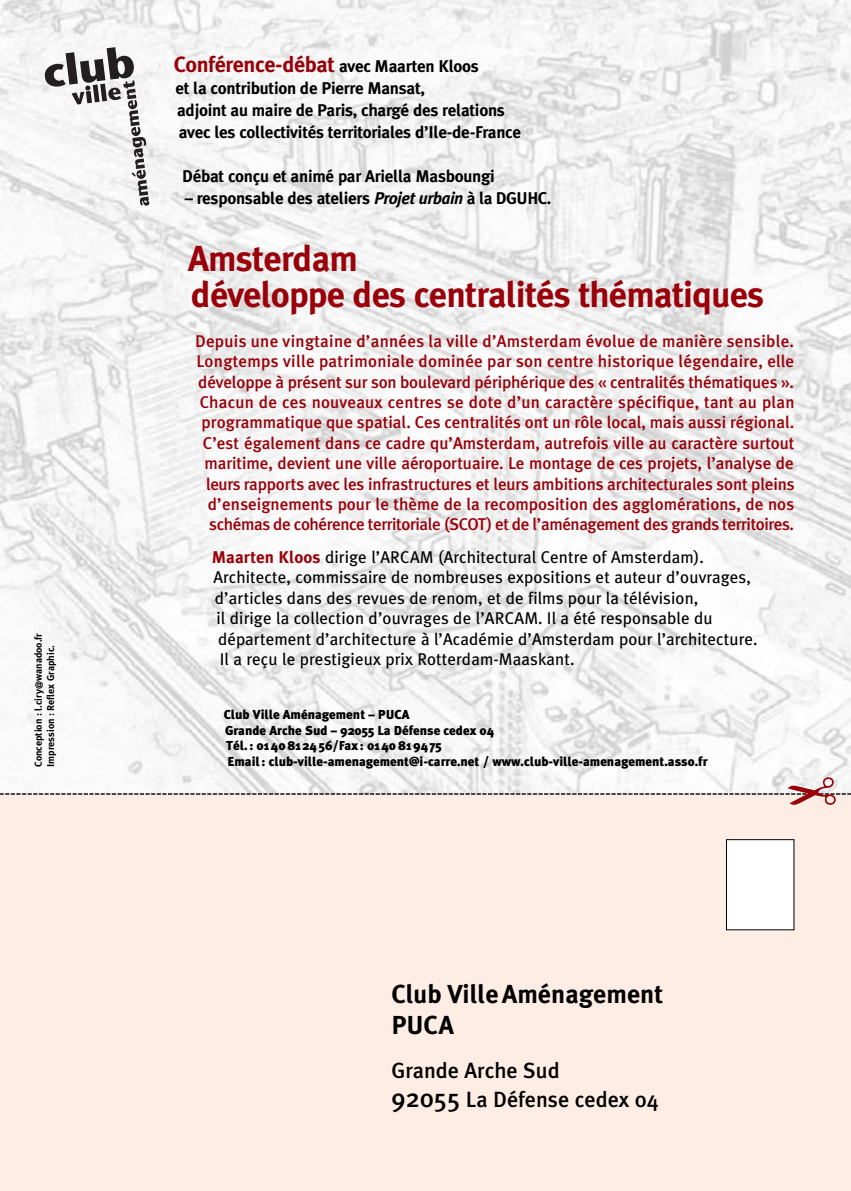
<style>
.page{position:relative;width:851px;height:1191px;background:#fff}
.page>*{position:absolute;margin:0;border:0;box-sizing:border-box;transform-origin:0 0}
.t1{font:700 36px/36px "Meta Plus";letter-spacing:-.02em;color:#990009}
.t2{font:700 26px/31.2px "Meta Plus";color:#000}
.t3{font:500 22px/29.6px "Meta Plus";color:#000}
.t4{font:700 22px "Meta Plus";letter-spacing:-.015em;color:#990009}
.t5{font:500 17px/20.4px "Meta Plus";color:#990009;text-align:right}
.t6{font:17px "Meta Plus";letter-spacing:.005em;color:#000}
.t7{font:700 17px/22px "Meta Plus";letter-spacing:-.015em;color:#000}
.t8{font:900 13px/15.8px "Meta Plus";color:#000}
.t9{font:700 10px "Meta Plus";color:#000}
.s1{font-size:17px;color:#000}
.s2{font-style:italic}
.s3{font-weight:700;color:#990009}
.s4{font-size:26px}
</style>
<div class="page">
<div style="left:0;top:794px;width:850px;height:397px;background:#feede5"></div>
<img style="left:0;top:0;width:850px;height:776px">
<svg style="left:43px;top:45px;width:107px;height:162px"></svg>
<div style="left:726px;top:839px;width:67px;height:90px;background:#fff"></div>
<div style="left:726px;top:839px;width:68px;height:91px;border:1px solid #000"></div>
<svg style="left:0;top:776px;width:850px;height:19px"></svg>
<p class="t9" style="left:33px;top:766px;width:135px;rotate:-90deg">Conception : l.ciry@wanadoo.fr</p>
<p class="t9" style="left:45px;top:766px;width:123px;rotate:-90deg">Impression : Reflex Graphic.</p>
<p class="t4" style="left:174px;top:52px;width:306px">Conférence-débat <span class="s1">avec Maarten Kloos</span></p>
<p class="t7" style="left:175px;top:77px;width:347px">et la contribution de Pierre Mansat,<br>adjoint au maire de Paris, chargé des relations avec les collectivités territoriales d’Ile-de-France</p>
<p class="t7" style="left:182px;top:165px;width:314px">Débat conçu et animé par Ariella Masboungi</p>
<p class="t7" style="left:185px;top:187px;width:368px">– responsable des ateliers <span class="s2">Projet urbain</span> à la DGUHC.</p>
<h1 class="t1" style="left:188px;top:241px;width:577px">Amsterdam<br>développe des centralités thématiques</h1>
<p class="t5" style="left:195px;top:331px;width:601px">Depuis une vingtaine d’années la ville d’Amsterdam évolue de manière sensible.<br>Longtemps ville patrimoniale dominée par son centre historique légendaire, elle développe à présent sur son boulevard périphérique des « centralités thématiques ».<br>Chacun de ces nouveaux centres se dote d’un caractère spécifique, tant au plan programmatique que spatial. Ces centralités ont un rôle local, mais aussi régional.<br>C’est également dans ce cadre qu’Amsterdam, autrefois ville au caractère surtout maritime, devient une ville aéroportuaire. Le montage de ces projets, l’analyse de leurs rapports avec les infrastructures et leurs ambitions architecturales sont pleins d’enseignements pour le thème de la recomposition des agglomérations, de nos schémas de cohérence territoriale (SCOT) et de l’aménagement des grands territoires.</p>
<p class="t6" style="left:212px;top:547px;width:493px"><span class="s3">Maarten Kloos</span> dirige l’ARCAM (Architectural Centre of Amsterdam).</p>
<p class="t6" style="left:213px;top:567px;width:539px">Architecte, commissaire de nombreuses expositions et auteur d’ouvrages,</p>
<p class="t6" style="left:215px;top:588px;width:485px">d’articles dans des revues de renom, et de films pour la télévision,</p>
<p class="t6" style="left:216px;top:608px;width:497px">il dirige la collection d’ouvrages de l’ARCAM. Il a été responsable du</p>
<p class="t6" style="left:218px;top:628px;width:541px">département d’architecture à l’Académie d’Amsterdam pour l’architecture.</p>
<p class="t6" style="left:220px;top:649px;width:356px">Il a reçu le prestigieux prix Rotterdam-Maaskant.</p>
<p class="t8" style="left:224px;top:706px;width:272px">Club Ville Aménagement – PUCA<br>Grande Arche Sud – 92055 La Défense cedex 04<br>Tél. : 01 40 81 24 56/Fax : 01 40 81 94 75</p>
<p class="t8" style="left:227px;top:753px;width:481px">Email: club-ville-amenagement@i-carre.net / www.club-ville-amenagement.asso.fr</p>
<h2 class="t2" style="left:391px;top:978px;width:273px">Club Ville Aménagement<br>PUCA</h2>
<p class="t3" style="left:391px;top:1055px;width:269px">Grande Arche Sud<br><span class="s4">92055</span> La Défense cedex 04</p>
</div>
